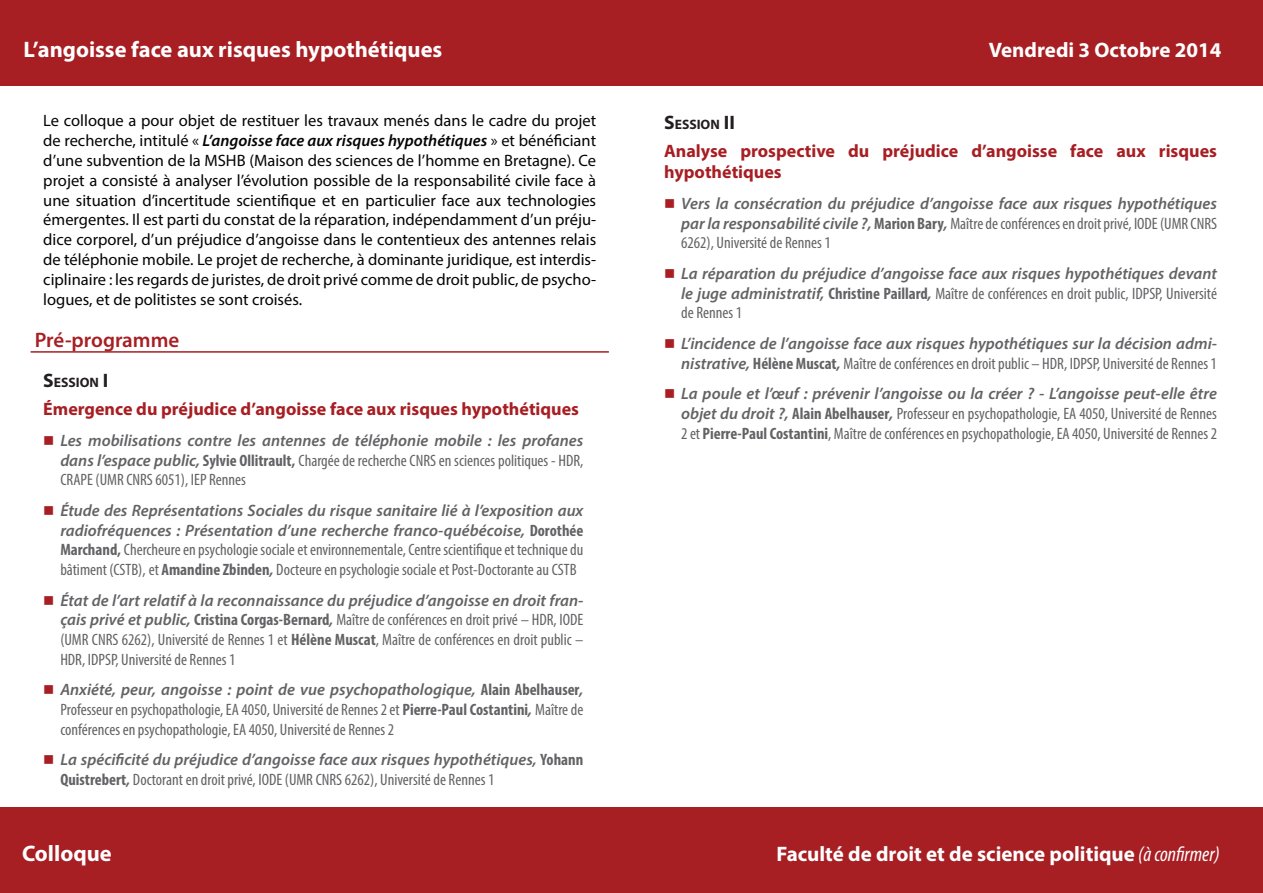
<style>
.page{position:relative;width:1263px;height:893px;background:#fff}
.page>*{position:absolute;margin:0;border:0;box-sizing:border-box;transform-origin:0 0}
.t1{font:700 22.5px "Myriad Pro";color:#fff}
.t2{font:700 21px "Myriad Pro";color:#fff}
.t3{font:600 21px "Myriad Pro";color:#a71e23}
.Titre_Session{font:700 18px/21.6px "Myriad Pro";color:#a71e23}
.t4{font:condensed 16.5px/19.8px "Myriad Pro";color:#636366;text-align:justify}
.t5{font:italic 600 16.5px/19.8px "Myriad Pro";color:#636366;text-align:justify}
.t6{font:16.5px/19.8px "Myriad Pro";color:#060403;text-align:justify}
.Titre_noir{font:700 13.65px "Myriad Pro";color:#231f20}
.s1{font-weight:600;font-style:italic}
.s2{font-size:19.5px}
.s3{font-weight:700;font-style:normal;font-stretch:condensed}
.s4{font-weight:400;font-style:normal;font-stretch:condensed}
.s5{font-weight:600;font-style:italic;font-stretch:normal}
.s6{font-weight:700}
.s7{font-weight:400;font-style:italic;font-stretch:condensed}
</style>
<div class="page">
<div style="left:0;top:0;width:1263px;height:86px;background:#a71e23"></div>
<hr style="left:31px;top:351px;width:578px;height:2px;background:#a71e23">
<div style="left:0;top:808px;width:1263px;height:85px;background:#a71e23"></div>
<p class="t1" style="left:23px;top:35px;width:420px">L’angoisse face aux risques hypothétiques</p>
<p class="t2" style="left:989px;top:37px;width:234px">Vendredi 3 Octobre 2014</p>
<p class="t6" style="left:43px;top:111px;width:554px">Le colloque a pour objet de restituer les travaux menés dans le cadre du projet de recherche, intitulé « <span class="s1">L’angoisse face aux risques hypothétiques</span> » et bénéficiant d’une subvention de la MSHB (Maison des sciences de l’homme en Bretagne). Ce projet a consisté à analyser l’évolution possible de la responsabilité civile face à une situation d’incertitude scientifique et en particulier face aux technologies émergentes. Il est parti du constat de la réparation, indépendamment d’un préju&shy;dice corporel, d’un préjudice d’angoisse dans le contentieux des antennes relais de téléphonie mobile. Le projet de recherche, à dominante juridique, est interdis&shy;ciplinaire : les regards de juristes, de droit privé comme de droit public, de psycho&shy;logues, et de politistes se sont croisés.</p>
<p class="t3" style="left:35px;top:326px;width:146px">Pré-programme</p>
<p class="Titre_noir" style="left:43px;top:374px;width:64px"><span class="s2">S</span>ESSION <span class="s2">I</span></p>
<p class="Titre_Session" style="left:43px;top:398px;width:537px">Émergence du préjudice d’angoisse face aux risques hypothétiques</p>
<p class="t5" style="left:60px;top:430px;width:525px">Les mobilisations contre les antennes de téléphonie mobile : les profanes dans l’espace public, <span class="s3">Sylvie Ollitrault,</span> <span class="s4">Chargée de recherche CNRS en sciences politiques - HDR, CRAPE (UMR CNRS 6051), IEP Rennes</span></p>
<p class="t4" style="left:60px;top:500px;width:525px"><span class="s5">Étude des Représentations Sociales du risque sanitaire lié à l’exposition aux radiofréquences : Présentation d’une recherche franco-québécoise,</span> <span class="s6">Dorothée Marchand,</span> Chercheure en psychologie sociale et environnementale, Centre scientifique et technique du bâtiment (CSTB), et <span class="s6">Amandine Zbinden</span><span class="s5">,</span> Docteure en psychologie sociale et Post-Doctorante au CSTB</p>
<p class="t4" style="left:60px;top:590px;width:524px"><span class="s5">État de l’art relatif à la reconnaissance du préjudice d’angoisse en droit fran&shy;çais privé et public,</span> <span class="s6">Cristina Corgas-Bernard</span><span class="s5">,</span> Maître de conférences en droit privé – HDR, IODE (UMR CNRS 6262), Université de Rennes 1 et <span class="s6">Hélène Muscat</span>, Maître de conférences en droit public – HDR, IDPSP, Université de Rennes 1</p>
<p class="t4" style="left:60px;top:680px;width:524px"><span class="s5">Anxiété, peur, angoisse : point de vue psychopathologique,</span> <span class="s6">Alain Abelhauser</span><span class="s5">, </span>Professeur en psychopathologie, EA 4050, Université de Rennes 2 et <span class="s6">Pierre-Paul Costantini</span><span class="s5">,</span> Maître de conférences en psychopathologie, EA 4050, Université de Rennes 2</p>
<p class="t5" style="left:60px;top:750px;width:524px">La spécificité du préjudice d’angoisse face aux risques hypothétiques, <span class="s3">Yohann<br>Quistrebert</span>, <span class="s4">Doctorant en droit privé, IODE (UMR CNRS 6262), Université de Rennes 1</span></p>
<p class="Titre_noir" style="left:664px;top:115px;width:65px"><span class="s2">S</span>ESSION <span class="s2">II</span></p>
<p class="Titre_Session" style="left:664px;top:139px;width:554px">Analyse prospective du préjudice d’angoisse face aux risques hypothétiques</p>
<p class="t5" style="left:681px;top:193px;width:537px">Vers la consécration du préjudice d’angoisse face aux risques hypothétiques par la responsabilité civile ?, <span class="s3">Marion Bary</span>, <span class="s4">Maître de conférences en droit privé, IODE (UMR CNRS 6262), Université de Rennes 1</span></p>
<p class="t5" style="left:681px;top:263px;width:537px">La réparation du préjudice d’angoisse face aux risques hypothétiques devant le juge administratif, <span class="s3">Christine Paillard</span>, <span class="s4">Maître de conférences en droit public, IDPSP, Université de Rennes 1</span></p>
<p class="t5" style="left:681px;top:333px;width:537px">L’incidence de l’angoisse face aux risques hypothétiques sur la décision admi&shy;nistrative, <span class="s3">Hélène Muscat</span>, <span class="s4">Maître de conférences en droit public – HDR, IDPSP, Université de Rennes 1</span></p>
<p class="t4" style="left:681px;top:383px;width:537px"><span class="s5">La poule et l’œuf : prévenir l’angoisse ou la créer ? - L’angoisse peut-elle être objet du droit ?,</span> <span class="s6">Alain Abelhauser</span><span class="s5">,</span> Professeur en psychopathologie, EA 4050, Université de Rennes 2 et <span class="s6">Pierre-Paul Costantini</span>, Maître de conférences en psychopathologie, EA 4050, Université de Rennes 2</p>
<p class="t1" style="left:22px;top:839px;width:91px">Colloque</p>
<p class="t2" style="left:776px;top:840px;width:445px">Faculté de droit et de science politique <span class="s7">(à confirmer)</span></p>
</div>
